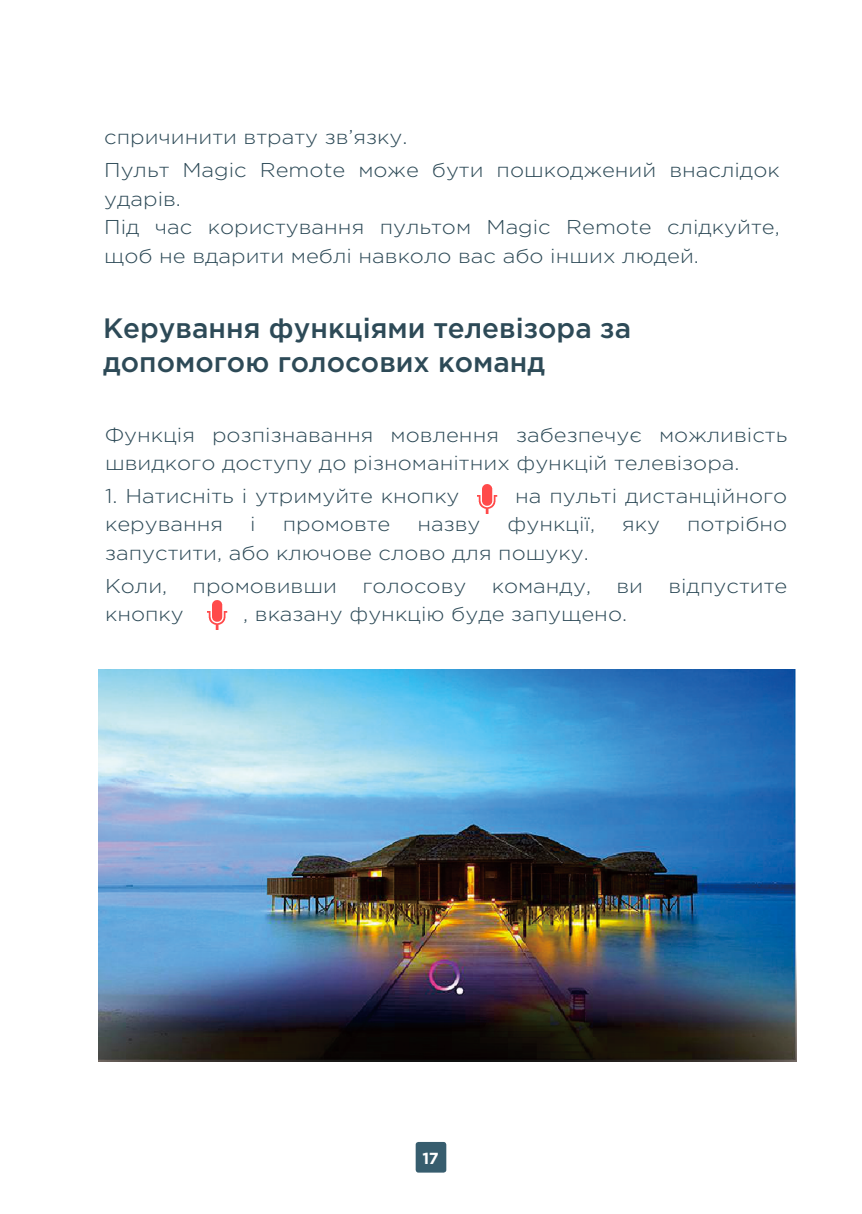
<style>
.page{position:relative;width:862px;height:1214px;background:#fff}
.page>*{position:absolute;margin:0;border:0;box-sizing:border-box;transform-origin:0 0}
.t1{font:500 28px/33.6px "Gotham Pro";color:#2d4a57}
.t2{font:300 20px/28.4px "Gotham Pro";color:#2d4a57;scale:1.1 1}
.t3{font:700 16px "Gotham Pro";color:#fff}
</style>
<div class="page">
<div style="left:416px;top:1141px;width:30px;height:31px;background:#375d6e;border-radius:3px"></div>
<img style="left:477px;top:484px;width:21px;height:30px">
<img style="left:207px;top:600px;width:21px;height:30px">
<img style="left:99px;top:669px;width:697px;height:392px">
<p class="t2" style="left:104px;top:121px;width:615px;line-height:32.8px">спричинити втрату зв’язку.<br>Пульт Magic Remote може бути пошкоджений внаслідок</p>
<p class="t2" style="left:104px;top:185px;width:615px">ударів.<br>Під час користування пультом Magic Remote слідкуйте, щоб не вдарити меблі навколо вас або інших людей.</p>
<h1 class="t1" style="left:103px;top:310px;width:529px">Керування функціями телевізора за допомогою голосових команд</h1>
<p class="t2" style="left:105px;top:420px;width:622px">Функція розпізнавання мовлення забезпечує можливість швидкого доступу до різноманітних функцій телевізора.</p>
<p class="t2" style="left:105px;top:482px;width:324px">1. Натисніть і утримуйте кнопку</p>
<p class="t2" style="left:515px;top:482px;width:249px">на пульті дистанційного</p>
<p class="t2" style="left:105px;top:510px;width:109px">керування</p>
<p class="t2" style="left:250px;top:510px;width:6px">і</p>
<p class="t2" style="left:283px;top:510px;width:99px">промовте</p>
<p class="t2" style="left:417px;top:510px;width:59px">назву</p>
<p class="t2" style="left:507px;top:510px;width:81px">функції,</p>
<p class="t2" style="left:622px;top:510px;width:36px">яку</p>
<p class="t2" style="left:687px;top:510px;width:93px">потрібно</p>
<p class="t2" style="left:105px;top:536px;width:441px;line-height:32.8px">запустити, або ключове слово для пошуку.<br>Коли,</p>
<p class="t2" style="left:193px;top:571px;width:133px">промовивши</p>
<p class="t2" style="left:362px;top:571px;width:96px">голосову</p>
<p class="t2" style="left:492px;top:571px;width:92px">команду,</p>
<p class="t2" style="left:616px;top:571px;width:26px">ви</p>
<p class="t2" style="left:668px;top:571px;width:110px">відпустите</p>
<p class="t2" style="left:105px;top:600px;width:73px">кнопку</p>
<p class="t2" style="left:243px;top:600px;width:350px">, вказану функцію буде запущено.</p>
<p class="t3" style="left:422px;top:1148px;width:18px">17</p>
</div>
